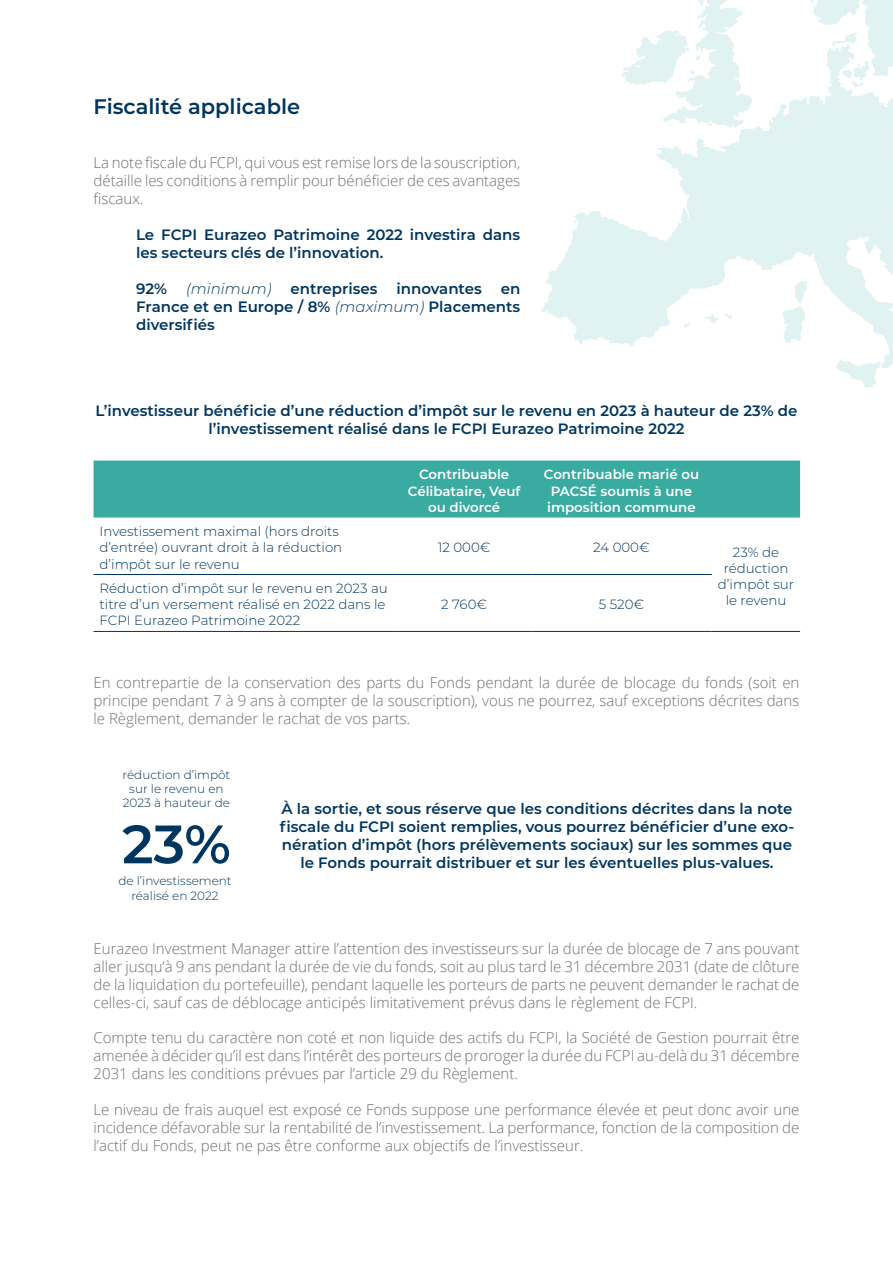
<style>
.page{position:relative;width:893px;height:1263px;background:#fff}
.page>*{position:absolute;margin:0;border:0;box-sizing:border-box;transform-origin:0 0}
.t1{font:600 54px "Montserrat";color:#00365e}
.t2{font:600 21px "Montserrat";color:#00365e}
.t3{font:300 15px/18px "Open Sans";color:#706f6f;text-align:justify}
.t4{font:600 15px/18px "Montserrat";color:#00365e;text-align:center}
.t5{font:italic 300 15px "Montserrat";color:#00365e}
.t6{font:300 13.35px/16px "Montserrat";color:#00365e}
.t7{font:600 13.35px/16px "Montserrat";color:#fff;text-align:center}
.t8{font:300 12px/14.4px "Montserrat";color:#00365e;text-align:center}
.s1{font-weight:300;font-style:italic}
</style>
<div class="page">
<div style="left:94px;top:461px;width:706px;height:56px;background:#39aba0"></div>
<hr style="left:94px;top:574px;width:303px;height:1px;background:#00365e">
<hr style="left:397px;top:574px;width:134px;height:1px;background:#00365e">
<hr style="left:531px;top:574px;width:181px;height:1px;background:#00365e">
<hr style="left:94px;top:631px;width:303px;height:1px;background:#00365e">
<hr style="left:397px;top:631px;width:134px;height:1px;background:#00365e">
<hr style="left:531px;top:631px;width:181px;height:1px;background:#00365e">
<hr style="left:712px;top:631px;width:88px;height:1px;background:#00365e">
<svg style="left:542px;top:0;width:351px;height:388px"></svg>
<p class="t2" style="left:94px;top:92px;width:208px">Fiscalité applicable</p>
<p class="t3" style="left:94px;top:153px;width:428px">La note fiscale du FCPI, qui vous est remise lors de la souscription, détaille les conditions à remplir pour bénéficier de ces avantages fiscaux.</p>
<p class="t4" style="left:136px;top:225px;width:386px;text-align:left">Le FCPI Eurazeo Patrimoine 2022 investira dans les secteurs clés de l’innovation.</p>
<p class="t4" style="left:136px;top:279px;width:33px">92%</p>
<p class="t5" style="left:186px;top:278px;width:87px">(minimum)</p>
<p class="t4" style="left:290px;top:279px;width:89px">entreprises</p>
<p class="t4" style="left:396px;top:279px;width:87px">innovantes</p>
<p class="t4" style="left:136px;top:279px;width:386px;text-align:justify;text-indent:365px">en France et en Europe / 8% <span class="s1">(maximum)</span> Placements diversifiés</p>
<p class="t4" style="left:96px;top:401px;width:703px">L’investisseur bénéficie d’une réduction d’impôt sur le revenu en 2023 à hauteur de 23% de l’investissement réalisé dans le FCPI Eurazeo Patrimoine 2022</p>
<p class="t6" style="left:100px;top:523px;width:244px">Investissement maximal (hors droits d’entrée) ouvrant droit à la réduction d’impôt sur le revenu</p>
<p class="t6" style="left:100px;top:580px;width:290px">Réduction d’impôt sur le revenu en 2023 au titre d’un versement réalisé en 2022 dans le<br>FCPI Eurazeo Patrimoine 2022</p>
<p class="t7" style="left:408px;top:466px;width:114px">Contribuable<br>Célibataire, Veuf ou divorcé</p>
<p class="t7" style="left:544px;top:466px;width:157px;text-align:left">Contribuable marié ou<br>PACSÉ soumis à une imposition commune</p>
<p class="t6" style="left:438px;top:539px;width:54px">12 000€</p>
<p class="t6" style="left:593px;top:539px;width:58px">24 000€</p>
<p class="t6" style="left:718px;top:544px;width:78px;text-align:center">23% de réduction d’impôt sur le revenu</p>
<p class="t6" style="left:441px;top:596px;width:48px">2 760€</p>
<p class="t6" style="left:599px;top:596px;width:47px">5 520€</p>
<p class="t3" style="left:94px;top:673px;width:707px">En contrepartie de la conservation des parts du Fonds pendant la durée de blocage du fonds (soit en principe pendant 7 à 9 ans à compter de la souscription), vous ne pourrez, sauf exceptions décrites dans le Règlement, demander le rachat de vos parts.</p>
<p class="t8" style="left:123px;top:767px;width:109px">réduction d’impôt sur le revenu en<br>2023 à hauteur de</p>
<p class="t1" style="left:122px;top:806px;width:110px">23%</p>
<p class="t8" style="left:118px;top:873px;width:115px">de l’investissement réalisé en 2022</p>
<p class="t4" style="left:280px;top:798px;width:516px">À la sortie, et sous réserve que les conditions décrites dans la note fiscale du FCPI soient remplies, vous pourrez bénéficier d’une exo&shy;nération d’impôt (hors prélèvements sociaux) sur les sommes que le Fonds pourrait distribuer et sur les éventuelles plus-values.</p>
<p class="t3" style="left:94px;top:939px;width:707px">Eurazeo Investment Manager attire l’attention des investisseurs sur la durée de blocage de 7 ans pouvant aller jusqu’à 9 ans pendant la durée de vie du fonds, soit au plus tard le 31 décembre 2031 (date de clôture de la liquidation du portefeuille), pendant laquelle les porteurs de parts ne peuvent demander le rachat de celles-ci, sauf cas de déblocage anticipés limitativement prévus dans le règlement de FCPI.</p>
<p class="t3" style="left:94px;top:1028px;width:707px">Compte tenu du caractère non coté et non liquide des actifs du FCPI, la Société de Gestion pourrait être amenée à décider qu’il est dans l’intérêt des porteurs de proroger la durée du FCPI au-delà du 31 décembre 2031 dans les conditions prévues par l’article 29 du Règlement.</p>
<p class="t3" style="left:94px;top:1100px;width:707px">Le niveau de frais auquel est exposé ce Fonds suppose une performance élevée et peut donc avoir une incidence défavorable sur la rentabilité de l’investissement. La performance, fonction de la composition de l’actif du Fonds, peut ne pas être conforme aux objectifs de l’investisseur.</p>
</div>
